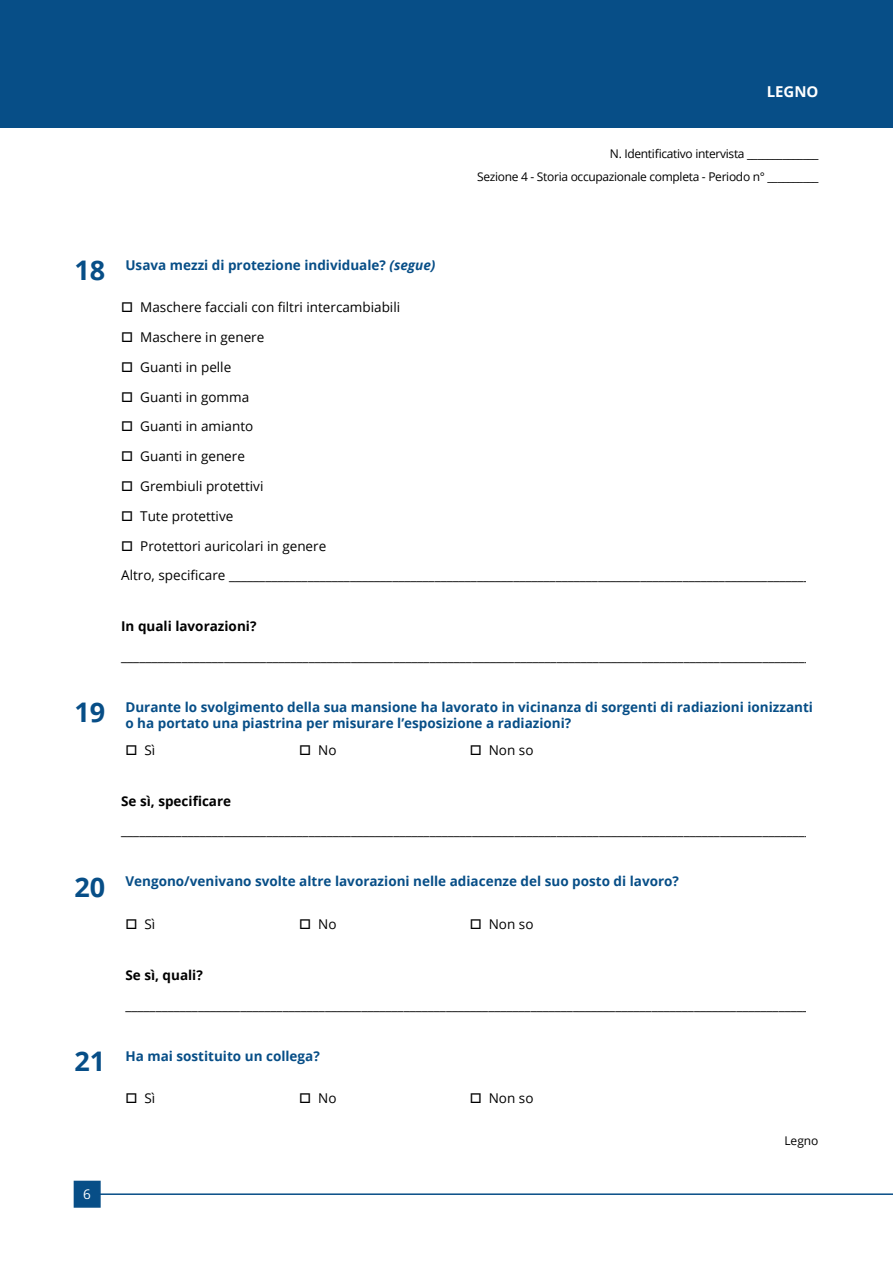
<style>
.page{position:relative;width:893px;height:1263px;background:#fff}
.page>*{position:absolute;margin:0;border:0;box-sizing:border-box;transform-origin:0 0}
.t1{font:700 15px "Open Sans";color:#fff}
.t2{font:13.5px/29.7px "Open Sans";color:#000}
.t3{font:700 13.5px/16.2px "Open Sans";color:#074e87}
.t4{font:700 13.5px "Open Sans";color:#000}
.t5{font:13.5px "Open Sans";color:#fff}
.t6{font:12px/22.5px "Open Sans";letter-spacing:-.025em;color:#000;text-align:right}
.s1{font-size:27px}
.s2{font-style:italic}
</style>
<div class="page">
<div style="left:0;top:0;width:893px;height:127px;background:#074e87"></div>
<hr style="left:91px;top:1193px;width:802px;height:2px;background:#074e87">
<div style="left:74px;top:1181px;width:27px;height:27px;background:#074e87;border:2px solid #074e87"></div>
<p class="t1" style="left:767px;top:80px;width:53px">LEGNO</p>
<p class="t6" style="left:477px;top:142px;width:343px">N. Identificativo intervista ______________<br>Sezione 4 - Storia occupazionale completa - Periodo n° __________</p>
<p class="t3" style="left:74px;top:256px;width:363px"><span class="s1">18</span> Usava mezzi di protezione individuale? <span class="s2">(segue)</span></p>
<p class="t2" style="left:121px;top:292px;width:281px">□ Maschere facciali con filtri intercambiabili</p>
<p class="t2" style="left:121px;top:322px;width:145px">□ Maschere in genere</p>
<p class="t2" style="left:121px;top:352px;width:112px">□ Guanti in pelle</p>
<p class="t2" style="left:121px;top:382px;width:130px">□ Guanti in gomma</p>
<p class="t2" style="left:121px;top:411px;width:134px">□ Guanti in amianto</p>
<p class="t2" style="left:121px;top:441px;width:125px">□ Guanti in genere</p>
<p class="t2" style="left:121px;top:471px;width:144px">□ Grembiuli protettivi</p>
<p class="t2" style="left:121px;top:501px;width:114px">□ Tute protettive</p>
<p class="t2" style="left:121px;top:530px;width:690px">□ Protettori auricolari in genere<br>Altro, specificare ________________________________________________________________________________________________</p>
<p class="t4" style="left:121px;top:617px;width:137px">In quali lavorazioni?</p>
<p class="t2" style="left:121px;top:641px;width:691px">__________________________________________________________________________________________________________________</p>
<p class="t3" style="left:125px;top:699px;width:689px;text-indent:-51px"><span class="s1">19</span> Durante lo svolgimento della sua mansione ha lavorato in vicinanza di sorgenti di radiazioni ionizzanti o ha portato una piastrina per misurare l’esposizione a radiazioni?</p>
<p class="t2" style="left:125px;top:734px;width:31px">□ Sì</p>
<p class="t2" style="left:299px;top:734px;width:39px">□ No</p>
<p class="t2" style="left:470px;top:734px;width:65px">□ Non so</p>
<p class="t4" style="left:121px;top:791px;width:112px">Se sì, specificare</p>
<p class="t2" style="left:121px;top:815px;width:691px">__________________________________________________________________________________________________________________</p>
<p class="t3" style="left:74px;top:873px;width:606px"><span class="s1">20</span> Vengono/venivano svolte altre lavorazioni nelle adiacenze del suo posto di lavoro?</p>
<p class="t2" style="left:125px;top:909px;width:31px">□ Sì</p>
<p class="t2" style="left:299px;top:909px;width:39px">□ No</p>
<p class="t2" style="left:470px;top:909px;width:65px">□ Non so</p>
<p class="t4" style="left:125px;top:965px;width:79px">Se sì, quali?</p>
<p class="t2" style="left:125px;top:989px;width:685px">_________________________________________________________________________________________________________________</p>
<p class="t3" style="left:74px;top:1047px;width:247px"><span class="s1">21</span> Ha mai sostituito un collega?</p>
<p class="t2" style="left:125px;top:1083px;width:31px">□ Sì</p>
<p class="t2" style="left:299px;top:1083px;width:39px">□ No</p>
<p class="t2" style="left:470px;top:1083px;width:65px">□ Non so</p>
<p class="t5" style="left:83px;top:1185px;width:9px">6</p>
<p class="t6" style="left:784px;top:1129px;width:36px">Legno</p>
</div>
